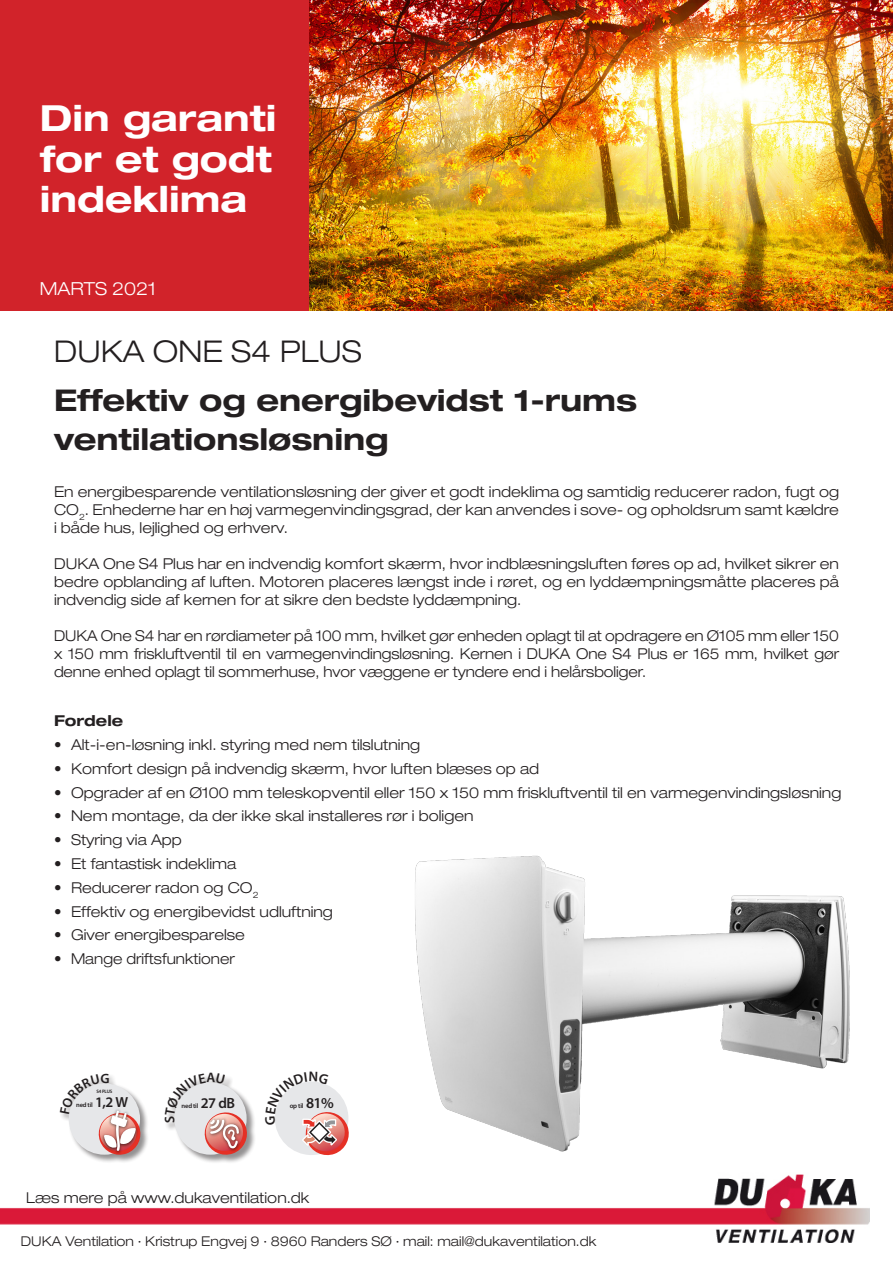
<style>
.page{position:relative;width:893px;height:1263px;background:#fff}
.page>*{position:absolute;margin:0;border:0;box-sizing:border-box;transform-origin:0 0}
.t1{font:700 expanded 36px/40.5px "Helvetica Neue LT Pro";color:#fff}
.t2{font:700 expanded 30px "Helvetica Neue LT Pro";letter-spacing:-.005em;color:#231f20}
.Ny_brød{font:300 expanded 30px "Helvetica Neue LT Pro";color:#231f20}
.t3{font:300 expanded 18px "Helvetica Neue LT Pro";color:#fff}
.t4{font:600 15.15px "Myriad Pro";color:#231f20}
.Ny_brød-2{font:300 expanded 15px/18px "Helvetica Neue LT Pro";color:#231f20;text-align:justify}
.t5{font:700 expanded 15px "Helvetica Neue LT Pro";color:#231f20}
.t6{font:600 14.85px "Myriad Pro";color:#231f20}
.t7{font:600 14.7px "Myriad Pro";color:#231f20}
.t8{font:300 expanded 13.5px "Helvetica Neue LT Pro";color:#231f20}
.t9{font:600 6.75px "Myriad Pro";color:#231f20}
.t10{font:600 6.6px "Myriad Pro";letter-spacing:-.03em;color:#231f20}
.t11{font:600 6.45px "Myriad Pro";letter-spacing:-.03em;color:#231f20}
.t12{font:600 4.95px "Myriad Pro";letter-spacing:-.03em;color:#231f20}
</style>
<div class="page">
<div style="left:0;top:0;width:309px;height:310px;background:#d1232a"></div>
<img style="left:309px;top:0;width:584px;height:310px">
<div style="left:164px;top:1073px;width:92px;height:90px;background:#231f20;opacity:.49"></div>
<div style="left:60px;top:1074px;width:89px;height:89px;background:#231f20;opacity:.49"></div>
<img style="left:0;top:1174px;width:869px;height:69px">
<img style="left:415px;top:855px;width:435px;height:297px">
<svg style="left:165px;top:1073px;width:85px;height:84px"></svg>
<svg style="left:60px;top:1074px;width:83px;height:83px"></svg>
<svg style="left:275px;top:1081px;width:74px;height:75px"></svg>
<p class="t1" style="left:40px;top:97px;width:238px">Din garanti for et godt indeklima</p>
<p class="t3" style="left:40px;top:278px;width:118px">MARTS 2021</p>
<p class="Ny_brød" style="left:54px;top:333px;width:309px">DUKA ONE S4 PLUS</p>
<p class="t2" style="left:54px;top:382px;width:585px">Effektiv og energibevidst 1-rums</p>
<p class="t2" style="left:54px;top:421px;width:336px">ventilationsløsning</p>
<p class="Ny_brød-2" style="left:54px;top:482px;width:786px">En energibesparende ventilationsløsning der giver et godt indeklima og samtidig reducerer radon, fugt og CO<sub>2</sub>. Enhederne har en høj varmegenvindingsgrad, der kan anvendes i sove- og opholdsrum samt kældre i både hus, lejlighed og erhverv.</p>
<p class="Ny_brød-2" style="left:54px;top:554px;width:786px">DUKA One S4 Plus har en indvendig komfort skærm, hvor indblæsningsluften føres op ad, hvilket sikrer en bedre opblanding af luften. Motoren placeres længst inde i røret, og en lyddæmpningsmåtte placeres på indvendig side af kernen for at sikre den bedste lyddæmpning.</p>
<p class="Ny_brød-2" style="left:54px;top:626px;width:787px">DUKA One S4 har en rørdiameter på 100 mm, hvilket gør enheden oplagt til at opdragere en Ø105 mm eller 150 x 150 mm friskluftventil til en varmegenvindingsløsning. Kernen i DUKA One S4 Plus er 165 mm, hvilket gør denne enhed oplagt til sommerhuse, hvor væggene er tyndere end i helårsboliger.</p>
<p class="t5" style="left:54px;top:712px;width:71px">Fordele</p>
<p class="Ny_brød-2" style="left:54px;top:736px;width:368px">• Alt-i-en-løsning inkl. styring med nem tilslutning</p>
<p class="Ny_brød-2" style="left:54px;top:759px;width:487px">• Komfort design på indvendig skærm, hvor luften blæses op ad</p>
<p class="Ny_brød-2" style="left:54px;top:783px;width:789px">• Opgrader af en Ø100 mm teleskopventil eller 150 x 150 mm friskluftventil til en varmegenvindingsløsning</p>
<p class="Ny_brød-2" style="left:54px;top:807px;width:421px">• Nem montage, da der ikke skal installeres rør i boligen</p>
<p class="Ny_brød-2" style="left:54px;top:831px;width:129px">• Styring via App</p>
<p class="Ny_brød-2" style="left:54px;top:854px;width:184px">• Et fantastisk indeklima</p>
<p class="Ny_brød-2" style="left:54px;top:878px;width:206px">• Reducerer radon og CO<sub>2</sub></p>
<p class="Ny_brød-2" style="left:54px;top:902px;width:280px">• Effektiv og energibevidst udluftning</p>
<p class="Ny_brød-2" style="left:54px;top:926px;width:192px">• Giver energibesparelse</p>
<p class="Ny_brød-2" style="left:54px;top:949px;width:182px">• Mange driftsfunktioner</p>
<p class="t12" style="left:96px;top:1088px;width:18px">S4 PLUS</p>
<p class="t11" style="left:76px;top:1101px;width:18px">ned til</p>
<p class="t7" style="left:95px;top:1093px;width:35px">1,2 W</p>
<p class="t10" style="left:182px;top:1102px;width:18px">ned til</p>
<p class="t6" style="left:201px;top:1094px;width:36px">27 dB</p>
<p class="t9" style="left:290px;top:1101px;width:15px">op til</p>
<p class="t4" style="left:306px;top:1093px;width:29px">81%</p>
<p class="Ny_brød-2" style="left:26px;top:1189px;width:285px">Læs mere på www.dukaventilation.dk</p>
<p class="t8" style="left:21px;top:1233px;width:577px">DUKA Ventilation ∙ Kristrup Engvej 9 ∙ 8960 Randers SØ ∙ mail: mail@dukaventilation.dk</p>
</div>
